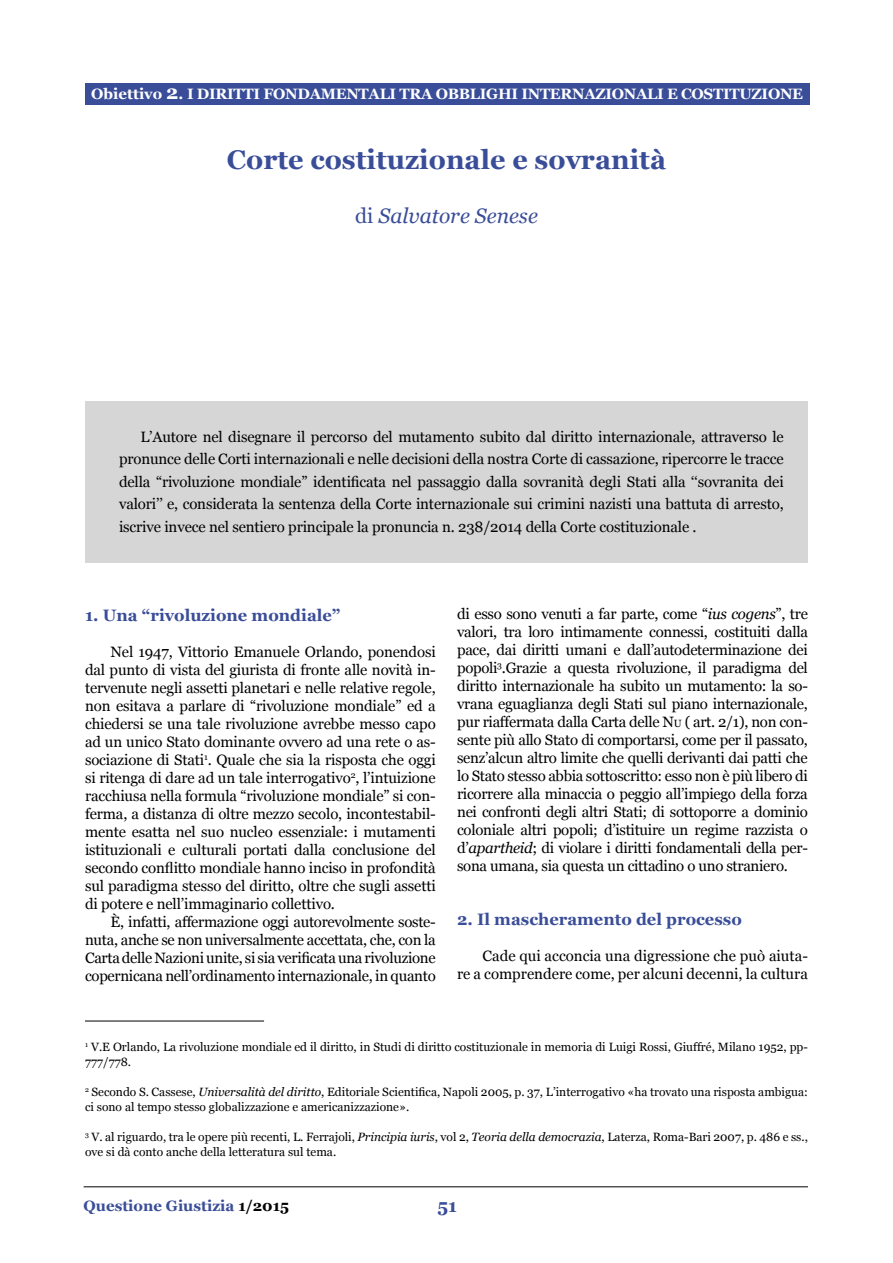
<style>
.page{position:relative;width:893px;height:1263px;background:#fff}
.page>*{position:absolute;margin:0;border:0;box-sizing:border-box;transform-origin:0 0}
.t1{font:700 27px "Georgia";color:#3a4d98}
.t2{font:italic 21px "Georgia";color:#3a4d98}
.t3{font:700 18px "Georgia";color:#3a4d98}
.t4{font:700 16.5px "Georgia";color:#3a4d98}
.t5{font:15px/18px "Georgia";letter-spacing:-.01em;color:#000;text-align:justify}
.t6{font:700 15px "Georgia";letter-spacing:-.02em;color:#fff}
.t7{font:700 15px "Georgia";color:#3a4d98}
.t8{font:12px/15px "Georgia";color:#000}
.s1{font-size:19.5px}
.s2{font-style:normal}
.s3{font-style:italic}
.s4{font-size:10.5px}
.s5{color:#000}
</style>
<div class="page">
<hr style="left:84px;top:1186px;width:724px;height:1px;background:#000">
<div style="left:85px;top:83px;width:724px;height:22px;background:#3a4d98"></div>
<div style="left:85px;top:401px;width:723px;height:162px;background:#d6d6d6"></div>
<hr style="left:85px;top:1021px;width:179px;height:1px;background:#000">
<p class="t6" style="left:91px;top:85px;width:713px">Obiettivo <span class="s1">2</span>. I DIRITTI FONDAMENTALI TRA OBBLIGHI INTERNAZIONALI E COSTITUZIONE</p>
<h1 class="t1" style="left:227px;top:145px;width:441px">Corte costituzionale e sovranità</h1>
<h2 class="t2" style="left:355px;top:204px;width:184px"><span class="s2">di</span> Salvatore Senese</h2>
<p class="t5" style="left:119px;top:425px;width:666px;line-height:22.5px;text-indent:21px">L’Autore nel disegnare il percorso del mutamento subito dal diritto internazionale, attraverso le pronunce delle Corti internazionali e nelle decisioni della nostra Corte di cassazione, ripercorre le tracce della “rivoluzione mondiale” identificata nel passaggio dalla sovranità degli Stati alla ‘‘sovranita dei valori’’ e, considerata la sentenza della Corte internazionale sui crimini nazisti una battuta di arresto, iscrive invece nel sentiero principale la pronuncia n. 238/2014 della Corte costituzionale .</p>
<p class="t4" style="left:85px;top:605px;width:257px">1. Una “rivoluzione mondiale”</p>
<p class="t5" style="left:85px;top:642px;width:352px;text-indent:26px">Nel 1947, Vittorio Emanuele Orlando, ponendosi dal punto di vista del giurista di fronte alle novità in&shy;tervenute negli assetti planetari e nelle relative regole, non esitava a parlare di “rivoluzione mondiale” ed a chiedersi se una tale rivoluzione avrebbe messo capo ad un unico Stato dominante ovvero ad una rete o as&shy;sociazione di Stati<sup>1</sup>. Quale che sia la risposta che oggi si ritenga di dare ad un tale interrogativo<sup>2</sup>, l’intuizione racchiusa nella formula “rivoluzione mondiale” si con&shy;ferma, a distanza di oltre mezzo secolo, incontestabil&shy;mente esatta nel suo nucleo essenziale: i mutamenti istituzionali e culturali portati dalla conclusione del secondo conflitto mondiale hanno inciso in profondità sul paradigma stesso del diritto, oltre che sugli assetti di potere e nell’immaginario collettivo.</p>
<p class="t5" style="left:85px;top:912px;width:352px;text-indent:26px">È, infatti, affermazione oggi autorevolmente soste&shy;nuta, anche se non universalmente accettata, che, con la Carta delle Nazioni unite, si sia verificata una rivoluzione copernicana nell’ordinamento internazionale, in quanto</p>
<p class="t5" style="left:457px;top:605px;width:352px">di esso sono venuti a far parte, come “<span class="s3">ius cogens</span>”, tre valori, tra loro intimamente connessi, costituiti dalla pace, dai diritti umani e dall’autodeterminazione dei popoli<sup>3</sup>.Grazie a questa rivoluzione, il paradigma del diritto internazionale ha subito un mutamento: la so&shy;vrana eguaglianza degli Stati sul piano internazionale, pur riaffermata dalla Carta delle N<span class="s4">U</span> ( art. 2/1), non con&shy;sente più allo Stato di comportarsi, come per il passato, senz’alcun altro limite che quelli derivanti dai patti che lo Stato stesso abbia sottoscritto: esso non è più libero di ricorrere alla minaccia o peggio all’impiego della forza nei confronti degli altri Stati; di sottoporre a dominio coloniale altri popoli; d’istituire un regime razzista o d’<span class="s3">apartheid</span>; di violare i diritti fondamentali della per&shy;sona umana, sia questa un cittadino o uno straniero.</p>
<p class="t4" style="left:457px;top:910px;width:286px">2. Il mascheramento del processo</p>
<p class="t5" style="left:457px;top:947px;width:352px;text-align:right">Cade qui acconcia una digressione che può aiuta-<br>re a comprendere come, per alcuni decenni, la cultura</p>
<p class="t8" style="left:85px;top:1039px;width:724px"><sup>1</sup> V.E Orlando, La rivoluzione mondiale ed il diritto, in Studi di diritto costituzionale in memoria di Luigi Rossi, Giuffré, Milano 1952, pp-<br>777/778.</p>
<p class="t8" style="left:85px;top:1084px;width:724px"><sup>2</sup> Secondo S. Cassese, <span class="s3">Universalità del diritto</span>, Editoriale Scientifica, Napoli 2005, p. 37, L’interrogativo «ha trovato una risposta ambigua: ci sono al tempo stesso globalizzazione e americanizzazione».</p>
<p class="t8" style="left:85px;top:1129px;width:724px"><sup>3</sup> V. al riguardo, tra le opere più recenti, L. Ferrajoli, <span class="s3">Principia iuris</span>, vol 2, <span class="s3">Teoria della democrazia</span>, Laterza, Roma-Bari 2007, p. 486 e ss., ove si dà conto anche della letteratura sul tema.</p>
<p class="t7" style="left:84px;top:1197px;width:207px">Questione Giustizia <span class="s5">1/2015</span></p>
<p class="t3" style="left:437px;top:1195px;width:21px">51</p>
</div>
